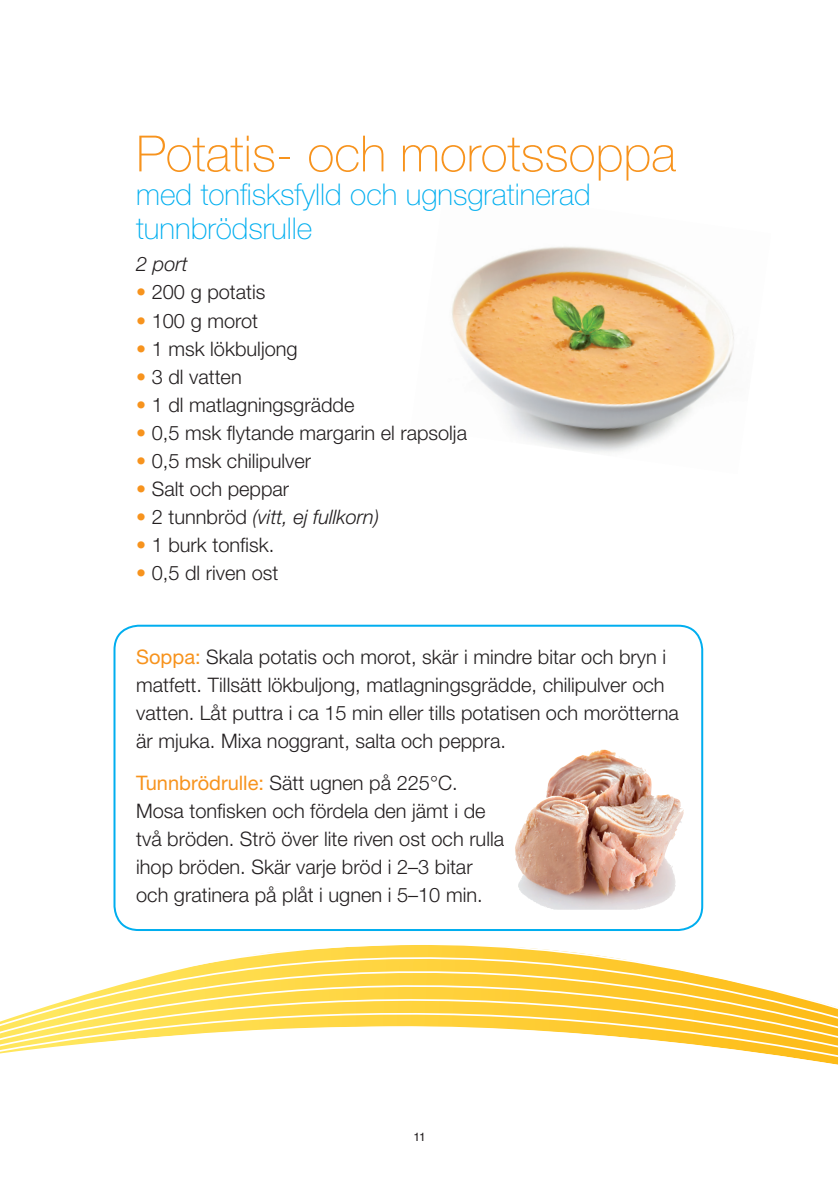
<style>
.page{position:relative;width:838px;height:1193px;background:#fff}
.page>*{position:absolute;margin:0;border:0;box-sizing:border-box;transform-origin:0 0}
.t1{font:100 50px "Helvetica Neue";color:#f7931d}
.t2{font:100 30px/34px "Helvetica Neue";color:#00aeef}
.t3{font:300 20px/28px "Helvetica Neue";color:#231f20}
.t4{font:italic 300 20px "Helvetica Neue";color:#231f20}
.t5{font:12px "Helvetica";color:#231f20}
.s1{color:#f7931d}
.s2{font-style:normal;color:#f7931d}
.s3{font-style:normal}
.s4{font-weight:400;color:#f7931d}
</style>
<div class="page">
<svg style="left:0;top:693px;width:838px;height:372px"></svg>
<img style="left:451px;top:246px;width:283px;height:207px">
<img style="left:515px;top:749px;width:86px;height:154px">
<div style="left:113px;top:624px;width:590px;height:306px;border:2px solid #00aeef;border-radius:24px"></div>
<h1 class="t1" style="left:136px;top:125px;width:541px">Potatis- och morotssoppa</h1>
<h2 class="t2" style="left:136px;top:177px;width:456px">med tonfisksfylld och ugnsgratinerad tunnbrödsrulle</h2>
<p class="t4" style="left:136px;top:252px;width:53px">2 port</p>
<p class="t3" style="left:136px;top:278px;width:131px"><span class="s1">•</span> 200 g potatis</p>
<p class="t3" style="left:136px;top:306px;width:123px"><span class="s1">•</span> 100 g morot</p>
<p class="t3" style="left:136px;top:334px;width:163px"><span class="s1">•</span> 1 msk lökbuljong</p>
<p class="t3" style="left:136px;top:362px;width:107px"><span class="s1">•</span> 3 dl vatten</p>
<p class="t3" style="left:136px;top:390px;width:220px"><span class="s1">•</span> 1 dl matlagningsgrädde</p>
<p class="t3" style="left:136px;top:418px;width:332px"><span class="s1">•</span> 0,5 msk flytande margarin el rapsolja</p>
<p class="t3" style="left:136px;top:446px;width:176px"><span class="s1">•</span> 0,5 msk chilipulver</p>
<p class="t3" style="left:136px;top:474px;width:155px"><span class="s1">•</span> Salt och peppar</p>
<p class="t4" style="left:136px;top:504px;width:244px"><span class="s2">•</span> <span class="s3">2 tunnbröd</span> (vitt, ej fullkorn)</p>
<p class="t3" style="left:136px;top:530px;width:140px"><span class="s1">•</span> 1 burk tonfisk.</p>
<p class="t3" style="left:136px;top:558px;width:144px"><span class="s1">•</span> 0,5 dl riven ost</p>
<p class="t3" style="left:136px;top:642px;width:544px"><span class="s4">Soppa:</span> Skala potatis och morot, skär i mindre bitar och bryn i matfett. Tillsätt lökbuljong, matlagningsgrädde, chilipulver och vatten. Låt puttra i ca 15 min eller tills potatisen och morötterna är mjuka. Mixa noggrant, salta och peppra.</p>
<p class="t3" style="left:136px;top:768px;width:369px"><span class="s4">Tunnbrödrulle:</span> Sätt ugnen på 225°C.<br>Mosa tonfisken och fördela den jämt i de två bröden. Strö över lite riven ost och rulla ihop bröden. Skär varje bröd i 2–3 bitar och gratinera på plåt i ugnen i 5–10 min.</p>
<p class="t5" style="left:413px;top:1131px;width:14px">11</p>
</div>
